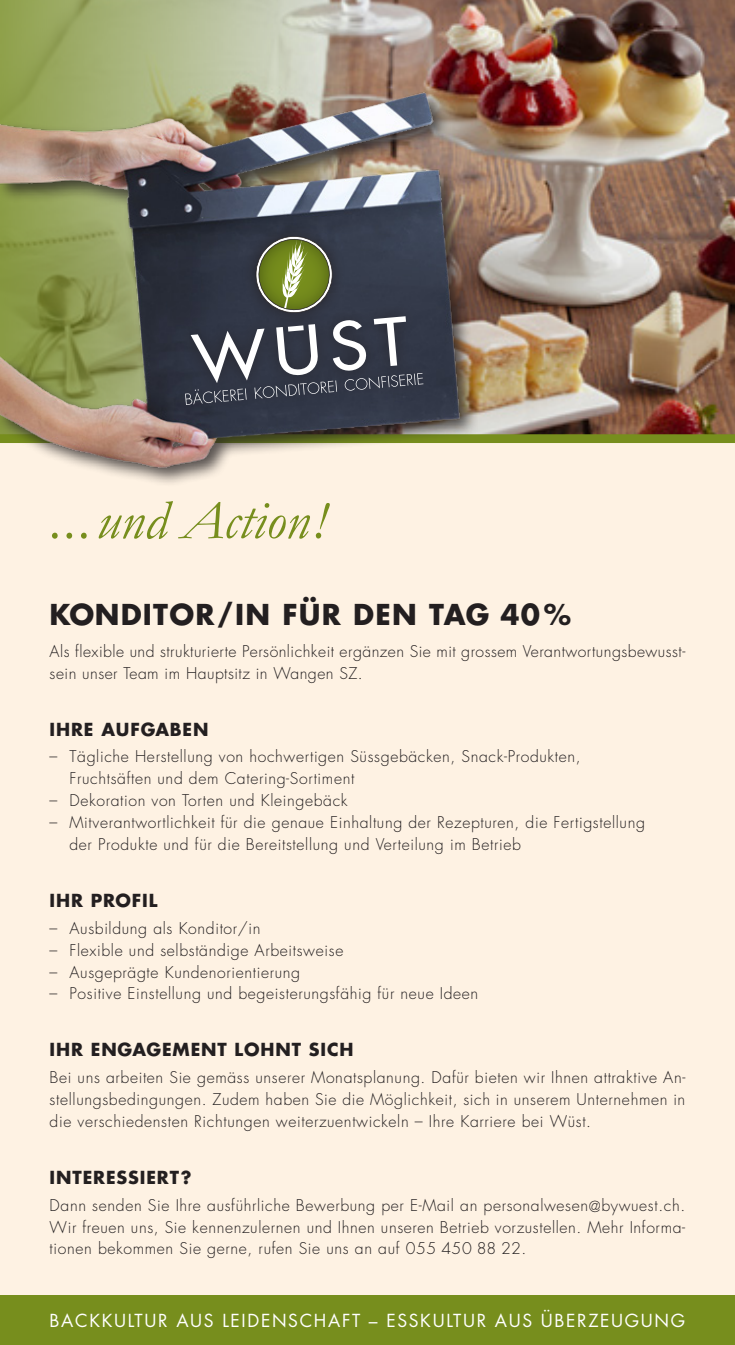
<style>
.page{position:relative;width:735px;height:1345px;background:#fff}
.page>*{position:absolute;margin:0;border:0;box-sizing:border-box;transform-origin:0 0}
.t1{font:italic 56px "Garamond";color:#778e1d}
.t2{font:700 28px "Futura";letter-spacing:.045em;color:#231f20}
.t3{font:700 17.5px "Futura";letter-spacing:.05em;color:#231f20}
.t4{font:17.5px "Futura";letter-spacing:.095em;color:#fff}
.t5{font:300 15.75px/21.9px "Futura";letter-spacing:.04em;color:#231f20}
</style>
<div class="page">
<div style="left:0;top:0;width:734px;height:1344px;background:#fef2e3"></div>
<img style="left:0;top:0;width:734px;height:434px">
<div style="left:0;top:1295px;width:734px;height:49px;background:#778e1d"></div>
<div style="left:0;top:434px;width:734px;height:9px;background:#778e1d"></div>
<img style="left:0;top:57px;width:631px;height:421px">
<svg style="left:156px;top:210px;width:282px;height:211px;background:#313645"></svg>
<svg style="left:185px;top:234px;width:238px;height:171px;background:#4c5256"></svg>
<h1 class="t1" style="left:50px;top:482px;width:277px">...und Action!</h1>
<h2 class="t2" style="left:50px;top:596px;width:522px">KONDITOR/IN FÜR DEN TAG 40%</h2>
<p class="t5" style="left:50px;top:640px;width:637px">Als flexible und strukturierte Persönlichkeit ergänzen Sie mit grossem Verantwortungsbewusst&shy;sein unser Team im Hauptsitz in Wangen SZ.</p>
<p class="t3" style="left:50px;top:717px;width:160px">IHRE AUFGABEN</p>
<p class="t5" style="left:69px;top:746px;width:512px;text-indent:-20px">– Tägliche Herstellung von hochwertigen Süssgebäcken, Snack-Produkten,<br>Fruchtsäften und dem Catering-Sortiment</p>
<p class="t5" style="left:50px;top:789px;width:299px">– Dekoration von Torten und Kleingebäck</p>
<p class="t5" style="left:69px;top:811px;width:576px;text-indent:-20px">– Mitverantwortlichkeit für die genaue Einhaltung der Rezepturen, die Fertigstellung der Produkte und für die Bereitstellung und Verteilung im Betrieb</p>
<p class="t3" style="left:50px;top:888px;width:109px">IHR PROFIL</p>
<p class="t5" style="left:50px;top:917px;width:212px">– Ausbildung als Konditor/in</p>
<p class="t5" style="left:50px;top:939px;width:295px">– Flexible und selbständige Arbeitsweise</p>
<p class="t5" style="left:50px;top:961px;width:252px">– Ausgeprägte Kundenorientierung</p>
<p class="t5" style="left:50px;top:982px;width:430px">– Positive Einstellung und begeisterungsfähig für neue Ideen</p>
<p class="t3" style="left:50px;top:1038px;width:305px">IHR ENGAGEMENT LOHNT SICH</p>
<p class="t5" style="left:50px;top:1066px;width:637px;text-align:justify">Bei uns arbeiten Sie gemäss unserer Monatsplanung. Dafür bieten wir Ihnen attraktive An&shy;stellungsbedingungen. Zudem haben Sie die Möglichkeit, sich in unserem Unternehmen in die verschiedensten Richtungen weiterzuentwickeln – Ihre Karriere bei Wüst.</p>
<p class="t3" style="left:50px;top:1165px;width:143px">INTERESSIERT?</p>
<p class="t5" style="left:50px;top:1194px;width:636px;text-align:justify">Dann senden Sie Ihre ausführliche Bewerbung per E-Mail an personalwesen<sub>@</sub>bywuest.ch.<br>Wir freuen uns, Sie kennenzulernen und Ihnen unseren Betrieb vorzustellen. Mehr Informa&shy;tionen bekommen Sie gerne, rufen Sie uns an auf 055 450 88 22.</p>
<p class="t4" style="left:50px;top:1308px;width:636px">BACKKULTUR AUS LEIDENSCHAFT – ESSKULTUR AUS ÜBERZEUGUNG</p>
</div>
